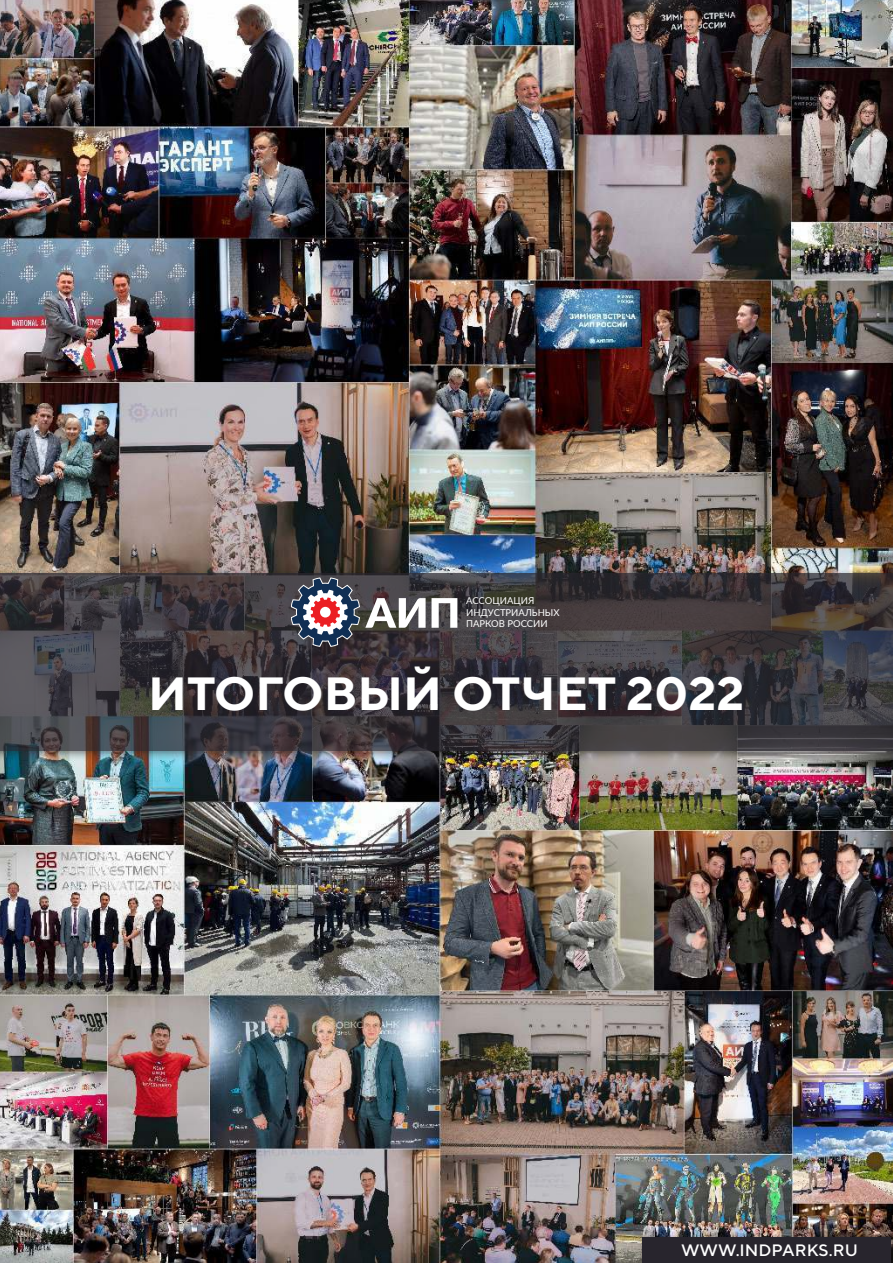
<style>
.page{position:relative;width:893px;height:1263px;background:#fff}
.page>*{position:absolute;margin:0;border:0;box-sizing:border-box;transform-origin:0 0}
.t1{font:700 46.5px "TT Norms";color:#fff;scale:1.04 1}
.t2{font:500 16.5px "TT Norms";color:#fff;scale:1.04 1}
.t3{font:9.45px/11.4px "Lato";color:#fff}
</style>
<div class="page">
<img style="left:0;top:0;width:892px;height:1262px">
<div style="left:0;top:568px;width:893px;height:194px;background:#221f1f;opacity:.75"></div>
<svg style="left:0;top:573px;width:893px;height:177px"></svg>
<div style="left:637px;top:1232px;width:256px;height:31px;background:#221f1f;opacity:.75"></div>
<div style="left:642px;top:1237px;width:248px;height:26px;background:#28252d"></div>
<svg style="left:291px;top:578px;width:166px;height:68px"></svg>
<div style="left:320px;top:607px;width:11px;height:10px;background:#fff;border-radius:50%"></div>
<p class="t3" style="left:466px;top:595px;width:95px">АССОЦИАЦИЯ<br>ИНДУСТРИАЛЬНЫХ<br>ПАРКОВ РОССИИ</p>
<h1 class="t1" style="left:148px;top:665px;width:575px">ИТОГОВЫЙ ОТЧЕТ 2022</h1>
<h2 class="t2" style="left:681px;top:1241px;width:172px">WWW.INDPARKS.RU</h2>
</div>
